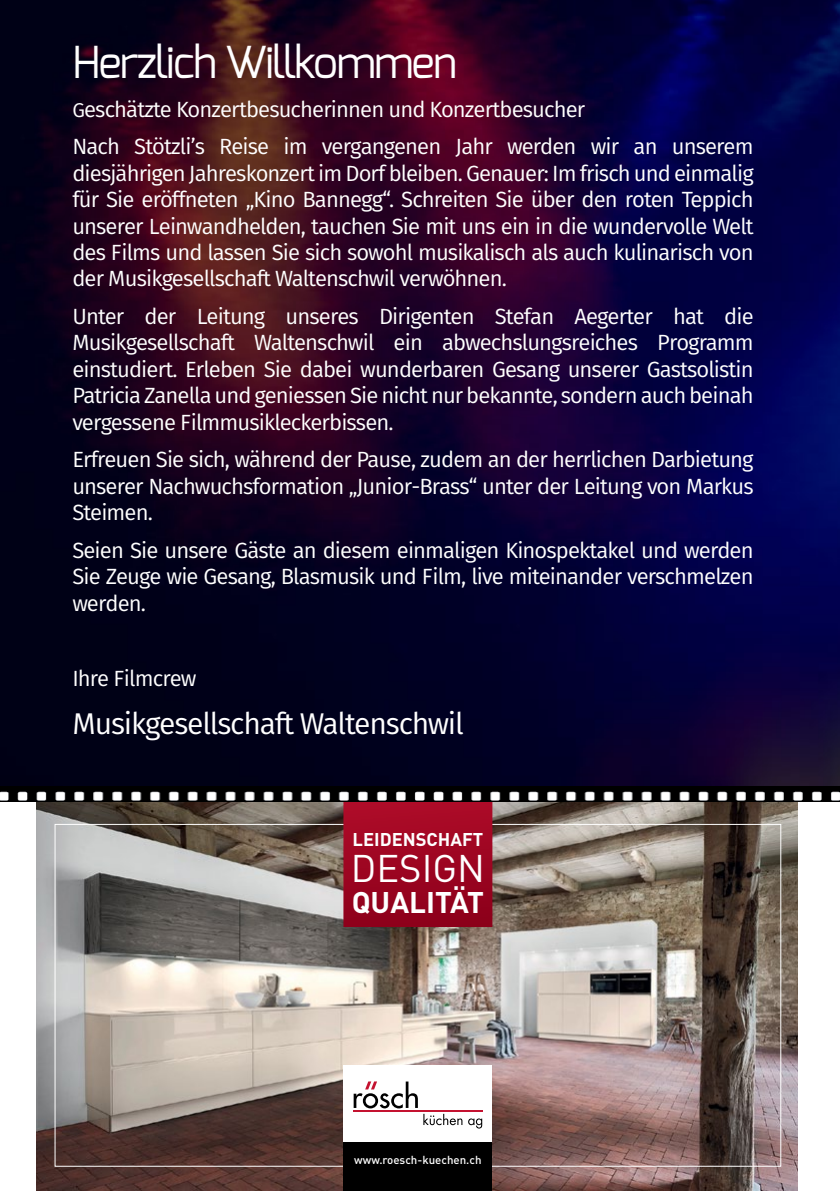
<style>
.page{position:relative;width:840px;height:1191px;background:#fff}
.page>*{position:absolute;margin:0;border:0;box-sizing:border-box;transform-origin:0 0}
.t1{font:44px "Exo";letter-spacing:-.04em;color:#fff}
.t2{font:38px "DIN";color:#fff}
.t3{font:30px "Fira Sans";letter-spacing:-.04em;color:#fff}
.t4{font:700 29.4px "DIN";color:#fff}
.t5{font:22px/26.4px "Fira Sans";letter-spacing:-.04em;color:#fff;text-align:justify}
.t6{font:700 18.2px "DIN";color:#fff}
.t7{font:500 11.6px "DIN";color:#fff}
.s1{font-size:20px}
</style>
<div class="page">
<img style="left:0;top:0;width:839px;height:786px">
<img style="left:36px;top:801px;width:761px;height:390px">
<div style="left:343px;top:1065px;width:149px;height:77px;background:#fff"></div>
<svg style="left:423px;top:1113px;width:39px;height:12px"></svg>
<svg style="left:468px;top:1118px;width:14px;height:10px"></svg>
<svg style="left:353px;top:1081px;width:64px;height:27px"></svg>
<hr style="left:353px;top:1110px;width:129px;height:1px;background:#c41230">
<div style="left:343px;top:1142px;width:149px;height:49px;background:#000"></div>
<svg style="left:343px;top:801px;width:149px;height:126px;background:#9b0521"></svg>
<img style="left:0;top:786px;width:839px;height:15px">
<h1 class="t1" style="left:72px;top:34px;width:386px">Herzlich Willkommen</h1>
<p class="t5" style="left:72px;top:89px;width:682px;line-height:37.8px"><span class="s1">G</span>eschätzte Konzertbesucherinnen und Konzertbesucher<br>Nach Stötzli’s Reise im vergangenen Jahr werden wir an unserem</p>
<p class="t5" style="left:72px;top:159px;width:682px">diesjährigen Jahreskonzert im Dorf bleiben. Genauer: Im frisch und einmalig für Sie eröffneten „Kino Bannegg“. Schreiten Sie über den roten Teppich unserer Leinwandhelden, tauchen Sie mit uns ein in die wundervolle Welt des Films und lassen Sie sich sowohl musikalisch als auch kulinarisch von der Musikgesellschaft Waltenschwil verwöhnen.</p>
<p class="t5" style="left:72px;top:303px;width:682px">Unter der Leitung unseres Dirigenten Stefan Aegerter hat die Musikgesellschaft Waltenschwil ein abwechslungsreiches Programm einstudiert. Erleben Sie dabei wunderbaren Gesang unserer Gastsolistin Patricia Zanella und geniessen Sie nicht nur bekannte, sondern auch beinah vergessene Filmmusikleckerbissen.</p>
<p class="t5" style="left:72px;top:446px;width:682px">Erfreuen Sie sich, während der Pause, zudem an der herrlichen Darbietung unserer Nachwuchsformation „Junior-Brass“ unter der Leitung von Markus Steimen.</p>
<p class="t5" style="left:72px;top:536px;width:682px">Seien Sie unsere Gäste an diesem einmaligen Kinospektakel und werden Sie Zeuge wie Gesang, Blasmusik und Film, live miteinander verschmelzen werden.</p>
<p class="t5" style="left:72px;top:665px;width:126px">Ihre Filmcrew</p>
<h3 class="t3" style="left:72px;top:701px;width:393px">Musikgesellschaft Waltenschwil</h3>
<p class="t6" style="left:352px;top:827px;width:132px">LEIDENSCHAFT</p>
<h2 class="t2" style="left:350px;top:845px;width:136px">DESIGN</h2>
<h3 class="t4" style="left:351px;top:883px;width:134px">QUALITÄT</h3>
<p class="t7" style="left:354px;top:1152px;width:129px">www.roesch-kuechen.ch</p>
</div>
